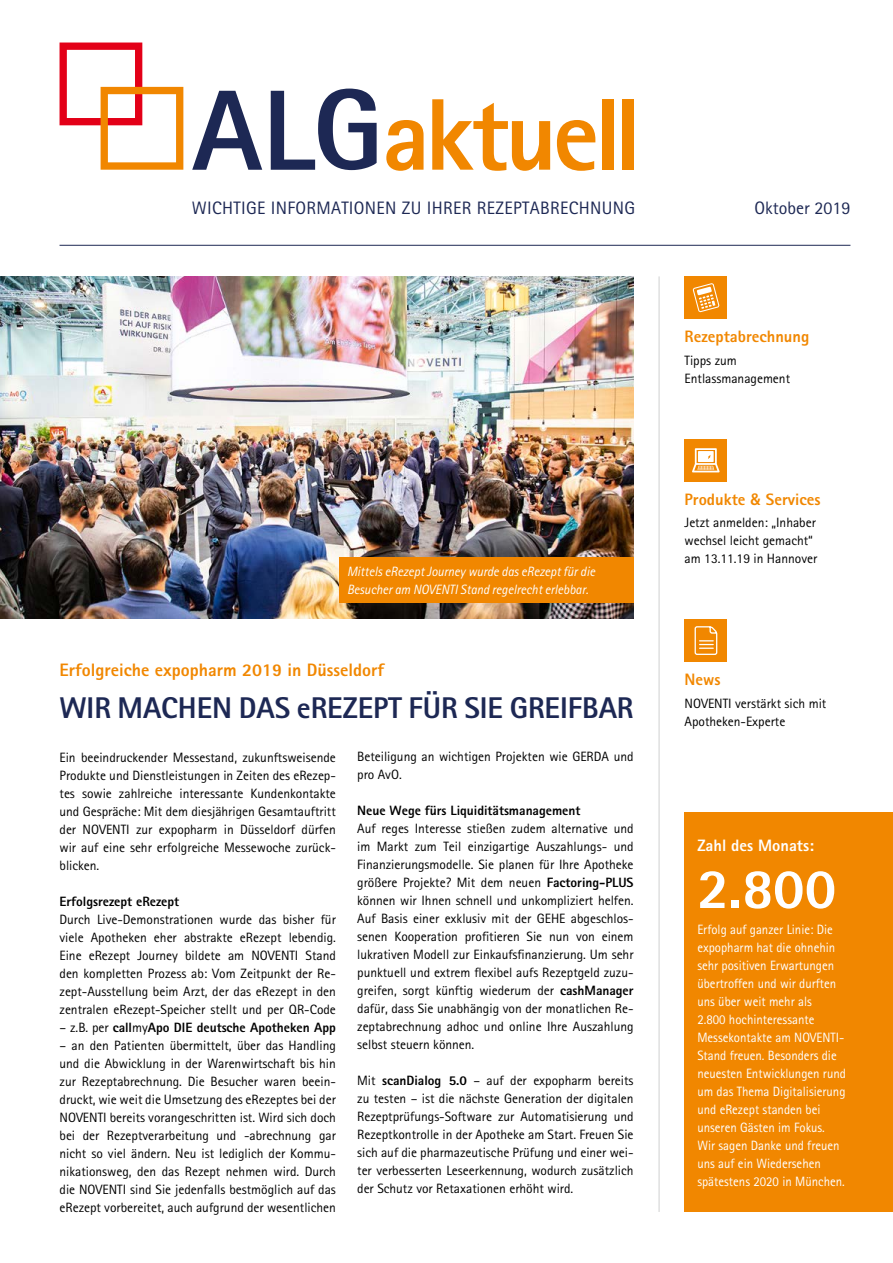
<style>
.page{position:relative;width:893px;height:1263px;background:#fff}
.page>*{position:absolute;margin:0;border:0;box-sizing:border-box;transform-origin:0 0}
.t1{font:800 102px "Agfa Rotis Sans Serif";letter-spacing:-.04em;color:#f18700}
.t2{font:800 57px "Agfa Rotis Sans Serif";color:#fff}
.t3{font:800 30px "Agfa Rotis Sans Serif";letter-spacing:-.005em;color:#1d2854}
.t4{font:18px "Agfa Rotis Sans Serif";letter-spacing:.02em;color:#1d2854}
.t5{font:800 18px "Agfa Rotis Sans Serif";color:#f18700}
.t6{font:18px "Agfa Rotis Sans Serif";color:#1d2854}
.t7{font:800 16.5px "Agfa Rotis Sans Serif";color:#f18700}
.t8{font:800 16.5px "Agfa Rotis Sans Serif";color:#fff}
.t9{font:13.5px/18px "Agfa Rotis Sans Serif";color:#000;text-align:justify}
.t10{font:13.5px/18px "Agfa Rotis Sans Serif";color:#fff;scale:.95 1}
.t11{font:800 13.5px "Agfa Rotis Sans Serif";color:#000}
.t12{font:italic 13.5px/18px "Agfa Rotis Sans Serif";color:#fff;scale:.95 1}
.s1{font-weight:400}
.s2{font-weight:800}
.s3{font-family:"Frutiger";font-weight:700;font-stretch:condensed}
</style>
<div class="page">
<hr style="left:60px;top:245px;width:790px;height:1px;background:#1d2854">
<svg style="left:60px;top:43px;width:123px;height:127px"></svg>
<svg style="left:192px;top:91px;width:70px;height:79px"></svg>
<svg style="left:271px;top:89px;width:106px;height:81px"></svg>
<hr style="left:659px;top:276px;width:1px;height:936px;background:#cfd0d0">
<div style="left:685px;top:620px;width:42px;height:42px;background:#f18700"></div>
<svg style="left:694px;top:626px;width:24px;height:29px"></svg>
<div style="left:685px;top:276px;width:42px;height:43px;background:#f18700"></div>
<svg style="left:693px;top:283px;width:27px;height:29px"></svg>
<div style="left:685px;top:439px;width:42px;height:42px;background:#f18700"></div>
<svg style="left:692px;top:448px;width:28px;height:24px"></svg>
<div style="left:685px;top:813px;width:208px;height:399px;background:#f18700"></div>
<img style="left:0;top:276px;width:634px;height:343px">
<div style="left:339px;top:557px;width:294px;height:46px;background:#f18700"></div>
<h1 class="t1" style="left:382px;top:70px;width:261px">aktuell</h1>
<h3 class="t4" style="left:192px;top:197px;width:445px">WICHTIGE INFORMATIONEN ZU IHRER REZEPTABRECHNUNG</h3>
<h3 class="t6" style="left:754px;top:197px;width:97px">Oktober 2019</h3>
<p class="t7" style="left:685px;top:326px;width:126px">Rezeptabrechnung</p>
<p class="t9" style="left:685px;top:351px;width:107px">Tipps zum<br>Entlassmanagement</p>
<p class="t12" style="left:347px;top:562px;width:263px">Mittels eRezept Journey wurde das eRezept für die<br>Besucher am NOVENTI Stand regelrecht erlebbar.</p>
<h3 class="t5" style="left:60px;top:658px;width:326px">Erfolgreiche expopharm 2019 in Düsseldorf</h3>
<h3 class="t3" style="left:60px;top:689px;width:576px">WIR MACHEN DAS eREZEPT FÜR SIE GREIFBAR</h3>
<p class="t9" style="left:60px;top:748px;width:278px">Ein beeindruckender Messestand, zukunftsweisende Produkte und Dienstleistungen in Zeiten des eRezep&shy;tes sowie zahlreiche interessante Kundenkontakte und Gespräche: Mit dem diesjährigen Gesamtauftritt der NOVENTI zur expopharm in Düsseldorf dürfen wir auf eine sehr erfolgreiche Messewoche zurück&shy;blicken.</p>
<p class="t11" style="left:60px;top:892px;width:121px">Erfolgsrezept eRezept</p>
<p class="t9" style="left:60px;top:910px;width:278px">Durch Live-Demonstrationen wurde das bisher für viele Apotheken eher abstrakte eRezept lebendig.<br>Eine eRezept Journey bildete am NOVENTI Stand den kompletten Prozess ab: Vom Zeitpunkt der Re&shy;zept-Ausstellung beim Arzt, der das eRezept in den zentralen eRezept-Speicher stellt und per QR-Code</p>
<p class="t11" style="left:60px;top:1018px;width:278px"><span class="s1">– z.B. per</span> call<span class="s1">my</span>Apo DIE deutsche Apotheken App</p>
<p class="t9" style="left:60px;top:1036px;width:278px">– an den Patienten übermittelt, über das Handling und die Abwicklung in der Warenwirtschaft bis hin zur Rezeptabrechnung. Die Besucher waren beein&shy;druckt, wie weit die Umsetzung des eRezeptes bei der NOVENTI bereits vorangeschritten ist. Wird sich doch bei der Rezeptverarbeitung und -abrechnung gar nicht so viel ändern. Neu ist lediglich der Kommu&shy;nikationsweg, den das Rezept nehmen wird. Durch die NOVENTI sind Sie jedenfalls bestmöglich auf das eRezept vorbereitet, auch aufgrund der wesentlichen</p>
<p class="t9" style="left:357px;top:748px;width:278px">Beteiligung an wichtigen Projekten wie GERDA und pro AvO.</p>
<p class="t11" style="left:357px;top:802px;width:225px">Neue Wege fürs Liquiditätsmanagement</p>
<p class="t9" style="left:357px;top:820px;width:278px">Auf reges Interesse stießen zudem alternative und im Markt zum Teil einzigartige Auszahlungs- und Finanzierungsmodelle. Sie planen für Ihre Apotheke größere Projekte? Mit dem neuen <span class="s2">Factoring-PLUS </span>können wir Ihnen schnell und unkompliziert helfen.<br>Auf Basis einer exklusiv mit der GEHE abgeschlos&shy;senen Kooperation profitieren Sie nun von einem lukrativen Modell zur Einkaufsfinanzierung. Um sehr punktuell und extrem flexibel aufs Rezeptgeld zuzu&shy;greifen, sorgt künftig wiederum der <span class="s2">cashManager </span>dafür, dass Sie unabhängig von der monatlichen Re&shy;zeptabrechnung adhoc und online Ihre Auszahlung selbst steuern können.</p>
<p class="t9" style="left:357px;top:1072px;width:278px">Mit <span class="s2">scanDialog 5.0</span> – auf der expopharm bereits zu testen – ist die nächste Generation der digitalen Rezeptprüfungs-Software zur Automatisierung und Rezeptkontrolle in der Apotheke am Start. Freuen Sie sich auf die pharmazeutische Prüfung und einer wei&shy;ter verbesserten Leseerkennung, wodurch zusätzlich der Schutz vor Retaxationen erhöht wird.</p>
<p class="t7" style="left:685px;top:489px;width:137px">Produkte <span class="s3">&amp;</span> Services</p>
<p class="t9" style="left:685px;top:514px;width:134px;text-align:left">Jetzt anmelden: „Inhaber wechsel leicht gemacht“ am 13.11.19 in Hannover</p>
<p class="t7" style="left:685px;top:669px;width:38px">News</p>
<p class="t9" style="left:685px;top:694px;width:143px">NOVENTI verstärkt sich mit<br>Apotheken-Experte</p>
<p class="t8" style="left:697px;top:835px;width:118px">Zahl des Monats:</p>
<h2 class="t2" style="left:697px;top:852px;width:140px">2.800</h2>
<p class="t10" style="left:697px;top:920px;width:158px">Erfolg auf ganzer Linie: Die expopharm hat die ohnehin sehr positiven Erwartungen übertroffen und wir durften uns über weit mehr als<br>2.800 hochinteressante<br>Messekontakte am NOVENTI-<br>Stand freuen. Besonders die neuesten Entwicklungen rund um das Thema Digitalisierung und eRezept standen bei unseren Gästen im Fokus.<br>Wir sagen Danke und freuen uns auf ein Wiedersehen spätestens 2020 in München.</p>
</div>
